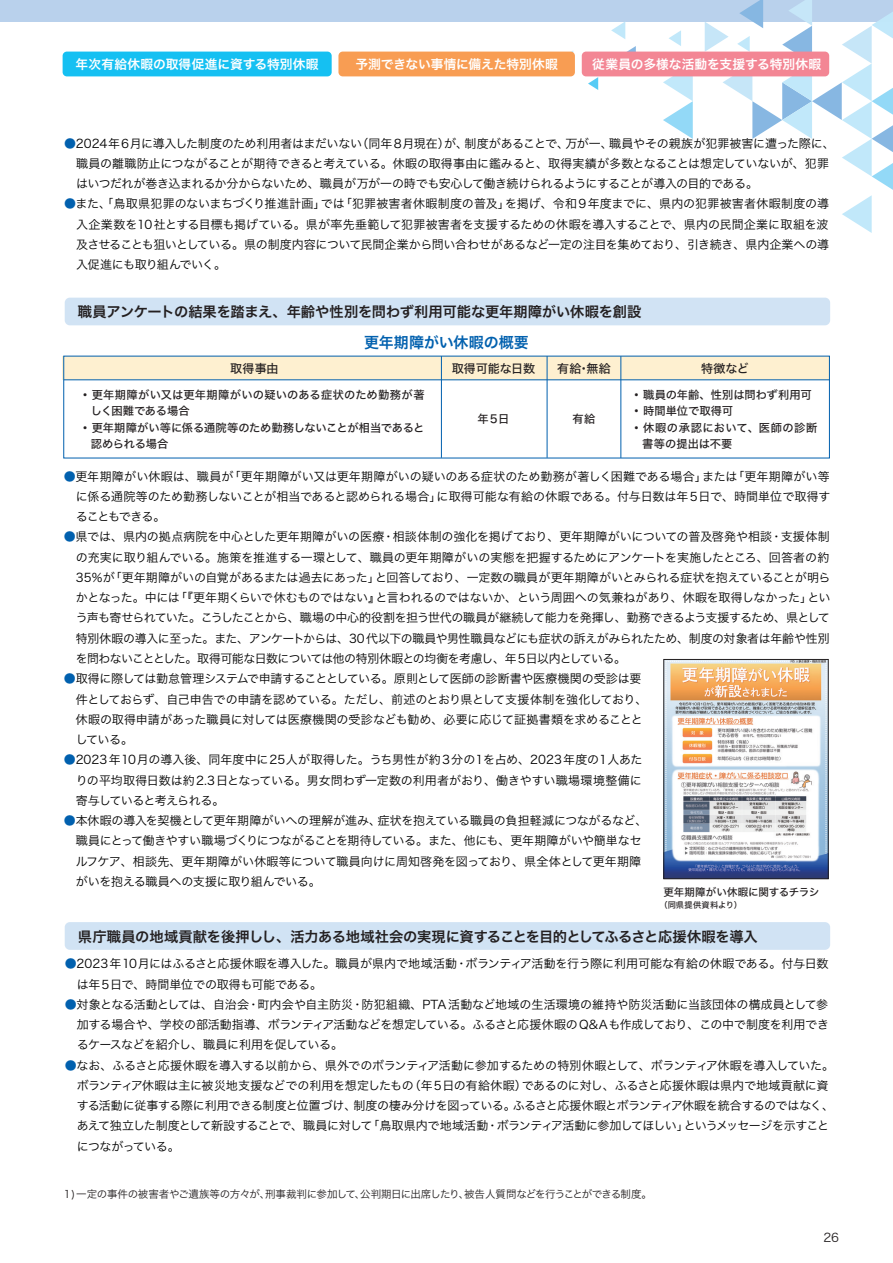
<style>
.page{position:relative;width:893px;height:1263px;background:#fff}
.page>*{position:absolute;margin:0;border:0;box-sizing:border-box;transform-origin:0 0}
.t1{font:15px "Hiragino Sans W6";letter-spacing:.005em;color:#0160ae}
.t2{font:14.25px "Hiragino Sans W6";letter-spacing:-.01em;color:#231f20}
.t3{font:12.75px "Hiragino Sans W6";color:#fff}
.t4{font:12px/20.2px "Hiragino Sans W3";letter-spacing:-.025em;color:#000}
.t5{font:12px "Hiragino Sans W5";letter-spacing:.005em;color:#231f20}
.t6{font:12px "Hiragino Sans W3";color:#231f20}
.t7{font:11.25px/16.5px "Hiragino Sans W5";letter-spacing:.005em;color:#231f20}
.t8{font:11.25px/16.5px "Hiragino Sans W5";letter-spacing:-.02em;color:#231f20}
.t9{font:11.25px/16.5px "Hiragino Sans W5";letter-spacing:.025em;color:#231f20}
.t10{font:10.5px "Hiragino Sans W3";letter-spacing:-.03em;color:#231f20}
.t11{font:10.5px "Hiragino Sans W5";letter-spacing:-.01em;color:#231f20}
.t12{font:8.25px "Hiragino Sans W5";letter-spacing:.025em;color:#231f20}
.s1{color:#0160ae}
</style>
<div class="page">
<div style="left:0;top:0;width:893px;height:21px;background:#b9d1ec"></div>
<svg style="left:663px;top:76px;width:30px;height:63px"></svg>
<svg style="left:669px;top:30px;width:12px;height:16px"></svg>
<svg style="left:705px;top:0;width:188px;height:233px"></svg>
<svg style="left:556px;top:51px;width:17px;height:1px"></svg>
<svg style="left:588px;top:77px;width:10px;height:13px"></svg>
<svg style="left:611px;top:21px;width:14px;height:18px"></svg>
<svg style="left:620px;top:46px;width:16px;height:6px"></svg>
<div style="left:65px;top:922px;width:765px;height:28px;background:#d1e3f4;border-radius:5px"></div>
<div style="left:65px;top:298px;width:765px;height:27px;background:#d1e3f4;border-radius:5px"></div>
<div style="left:582px;top:52px;width:247px;height:24px;background:#f38694;border-radius:4px"></div>
<div style="left:338px;top:52px;width:237px;height:24px;background:#f89d53;border-radius:4px"></div>
<div style="left:63px;top:52px;width:269px;height:24px;background:#15c0f2;border-radius:4px"></div>
<div style="left:63px;top:356px;width:767px;height:24px;background:#fef0d0"></div>
<hr style="left:64px;top:379px;width:766px;height:1px;background:#0160ae">
<hr style="left:547px;top:356px;width:1px;height:102px;background:#0160ae">
<hr style="left:441px;top:356px;width:1px;height:102px;background:#0160ae">
<hr style="left:620px;top:356px;width:1px;height:102px;background:#0160ae">
<img style="left:665px;top:661px;width:161px;height:216px">
<div style="left:663px;top:659px;width:165px;height:220px;border:1px solid #231f20"></div>
<p class="t3" style="left:76px;top:53px;width:244px">年次有給休暇の取得促進に資する特別休暇</p>
<p class="t3" style="left:355px;top:53px;width:204px">予測できない事情に備えた特別休暇</p>
<p class="t3" style="left:592px;top:53px;width:230px">従業員の多様な活動を支援する特別休暇</p>
<p class="t4" style="left:76px;top:132px;width:760px;text-indent:-12px"><span class="s1">●</span>2024年６月に導入した制度のため利用者はまだいない（同年８月現在）が、制度があることで、万が一、職員やその親族が犯罪被害に遭った際に、職員の離職防止につながることが期待できると考えている。休暇の取得事由に鑑みると、取得実績が多数となることは想定していないが、犯罪はいつだれが巻き込まれるか分からないため、職員が万が一の時でも安心して働き続けられるようにすることが導入の目的である。</p>
<p class="t4" style="left:76px;top:193px;width:755px;text-align:justify;text-indent:-12px"><span class="s1">●</span>また、「鳥取県犯罪のないまちづくり推進計画」では「犯罪被害者休暇制度の普及」を掲げ、令和９年度までに、県内の犯罪被害者休暇制度の導入企業数を10社とする目標も掲げている。県が率先垂範して犯罪被害者を支援するための休暇を導入することで、県内の民間企業に取組を波及させることも狙いとしている。県の制度内容について民間企業から問い合わせがあるなど一定の注目を集めており、引き続き、県内企業への導入促進にも取り組んでいく。</p>
<p class="t2" style="left:78px;top:299px;width:565px">職員アンケートの結果を踏まえ、年齢や性別を問わず利用可能な更年期障がい休暇を創設</p>
<p class="t1" style="left:364px;top:329px;width:166px">更年期障がい休暇の概要</p>
<p class="t5" style="left:230px;top:358px;width:50px">取得事由</p>
<p class="t5" style="left:452px;top:358px;width:85px">取得可能な日数</p>
<p class="t5" style="left:557px;top:357px;width:55px">有給･無給</p>
<p class="t5" style="left:701px;top:358px;width:49px">特徴など</p>
<p class="t7" style="left:477px;top:410px;width:33px">年５日</p>
<p class="t7" style="left:573px;top:410px;width:24px">有給</p>
<p class="t7" style="left:91px;top:386px;width:335px;text-indent:-8px"><sup>●</sup> 更年期障がい又は更年期障がいの疑いのある症状のため勤務が著しく困難である場合</p>
<p class="t8" style="left:91px;top:419px;width:335px;text-indent:-8px"><sup>●</sup> 更年期障がい等に係る通院等のため勤務しないことが相当であると認められる場合</p>
<p class="t7" style="left:635px;top:386px;width:179px"><sup>●</sup> 職員の年齢、性別は問わず利用可</p>
<p class="t7" style="left:635px;top:402px;width:100px"><sup>●</sup> 時間単位で取得可</p>
<p class="t9" style="left:642px;top:419px;width:177px;text-indent:-8px"><sup>●</sup> 休暇の承認において、医師の診断書等の提出は不要</p>
<p class="t4" style="left:76px;top:465px;width:756px;text-align:justify;text-indent:-12px"><span class="s1">●</span>更年期障がい休暇は、職員が「更年期障がい又は更年期障がいの疑いのある症状のため勤務が著しく困難である場合」または「更年期障がい等に係る通院等のため勤務しないことが相当であると認められる場合」に取得可能な有給の休暇である。付与日数は年５日で、時間単位で取得することもできる。</p>
<p class="t4" style="left:76px;top:526px;width:756px;text-align:justify;text-indent:-12px"><span class="s1">●</span>県では、県内の拠点病院を中心とした更年期障がいの医療・相談体制の強化を掲げており、更年期障がいについての普及啓発や相談・支援体制の充実に取り組んでいる。施策を推進する一環として、職員の更年期障がいの実態を把握するためにアンケートを実施したところ、回答者の約35％が「更年期障がいの自覚があるまたは過去にあった」と回答しており、一定数の職員が更年期障がいとみられる症状を抱えていることが明らかとなった。中には「『更年期くらいで休むものではない』と言われるのではないか、という周囲への気兼ねがあり、休暇を取得しなかった」という声も寄せられていた。こうしたことから、職場の中心的役割を担う世代の職員が継続して能力を発揮し、勤務できるよう支援するため、県として特別休暇の導入に至った。また、アンケートからは、30代以下の職員や男性職員などにも症状の訴えがみられたため、制度の対象者は年齢や性別を問わないこととした。取得可能な日数については他の特別休暇との均衡を考慮し、年５日以内としている。</p>
<p class="t4" style="left:76px;top:668px;width:573px;text-indent:-12px"><span class="s1">●</span>取得に際しては勤怠管理システムで申請することとしている。原則として医師の診断書や医療機関の受診は要件としておらず、自己申告での申請を認めている。ただし、前述のとおり県として支援体制を強化しており、休暇の取得申請があった職員に対しては医療機関の受診なども勧め、必要に応じて証拠書類を求めることとしている。</p>
<p class="t4" style="left:76px;top:749px;width:568px;text-align:justify;text-indent:-12px"><span class="s1">●</span>2023年10月の導入後、同年度中に25人が取得した。うち男性が約３分の１を占め、2023年度の１人あたりの平均取得日数は約2.3日となっている。男女問わず一定数の利用者がおり、働きやすい職場環境整備に寄与していると考えられる。</p>
<p class="t4" style="left:76px;top:809px;width:573px;text-indent:-12px"><span class="s1">●</span>本休暇の導入を契機として更年期障がいへの理解が進み、症状を抱えている職員の負担軽減につながるなど、職員にとって働きやすい職場づくりにつながることを期待している。また、他にも、更年期障がいや簡単なセルフケア、相談先、更年期障がい休暇等について職員向けに周知啓発を図っており、県全体として更年期障がいを抱える職員への支援に取り組んでいる。</p>
<p class="t11" style="left:663px;top:883px;width:157px">更年期障がい休暇に関するチラシ</p>
<p class="t12" style="left:659px;top:897px;width:84px">（同県提供資料より）</p>
<p class="t2" style="left:78px;top:923px;width:681px">県庁職員の地域貢献を後押しし、活力ある地域社会の実現に資することを目的としてふるさと応援休暇を導入</p>
<p class="t4" style="left:77px;top:953px;width:753px;text-indent:-12px"><span class="s1">●</span>2023年10月にはふるさと応援休暇を導入した。職員が県内で地域活動・ボランティア活動を行う際に利用可能な有給の休暇である。付与日数は年５日で、時間単位での取得も可能である。</p>
<p class="t4" style="left:77px;top:993px;width:754px;text-align:justify;text-indent:-12px"><span class="s1">●</span>対象となる活動としては、自治会・町内会や自主防災・防犯組織、PTA活動など地域の生活環境の維持や防災活動に当該団体の構成員として参加する場合や、学校の部活動指導、ボランティア活動などを想定している。ふるさと応援休暇のQ&amp;Aも作成しており、この中で制度を利用できるケースなどを紹介し、職員に利用を促している。</p>
<p class="t4" style="left:77px;top:1054px;width:759px;text-indent:-12px"><span class="s1">●</span>なお、ふるさと応援休暇を導入する以前から、県外でのボランティア活動に参加するための特別休暇として、ボランティア休暇を導入していた。ボランティア休暇は主に被災地支援などでの利用を想定したもの（年５日の有給休暇）であるのに対し、ふるさと応援休暇は県内で地域貢献に資する活動に従事する際に利用できる制度と位置づけ、制度の棲み分けを図っている。ふるさと応援休暇とボランティア休暇を統合するのではなく、あえて独立した制度として新設することで、職員に対して「鳥取県内で地域活動・ボランティア活動に参加してほしい」というメッセージを示すことにつながっている。</p>
<p class="t10" style="left:64px;top:1184px;width:590px">1)一定の事件の被害者やご遺族等の方々が、刑事裁判に参加して、公判期日に出席したり、被告人質問などを行うことができる制度。</p>
<p class="t6" style="left:823px;top:1226px;width:17px">26</p>
</div>
